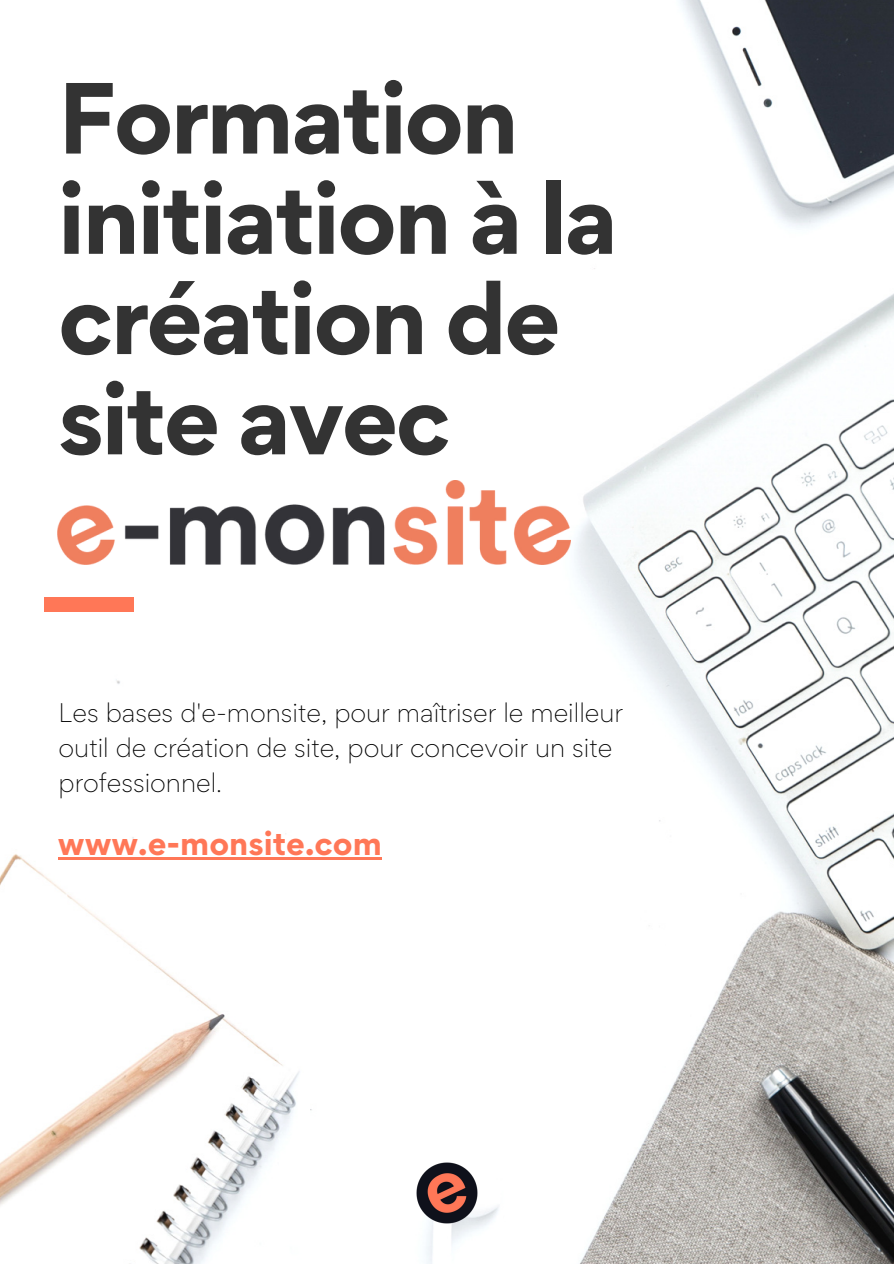
<style>
.page{position:relative;width:894px;height:1264px;background:#fff}
.page>*{position:absolute;margin:0;border:0;box-sizing:border-box;transform-origin:0 0}
.t1{font:700 90.15px/100.2px "Gordita";letter-spacing:-.03em;color:#333}
.t2{font:700 30px "Gordita";color:#ff7757}
.t3{font:300 24px/35px "Gordita";color:#000}
</style>
<div class="page">
<img style="left:0;top:0;width:893px;height:1263px">
<hr style="left:58px;top:857px;width:324px;height:3px;background:#ff7757">
<div style="left:45px;top:598px;width:89px;height:13px;background:#ff7757"></div>
<img style="left:58px;top:480px;width:512px;height:85px">
<img style="left:416px;top:1162px;width:61px;height:61px">
<p class="t1" style="left:58px;top:67px;width:561px">Formation initiation à la création de site avec</p>
<p class="t3" style="left:59px;top:695px;width:566px">Les bases d'e-monsite, pour maîtriser le meilleur outil de création de site, pour concevoir un site professionnel.</p>
<p class="t2" style="left:58px;top:823px;width:325px">www.e-monsite.com</p>
</div>
